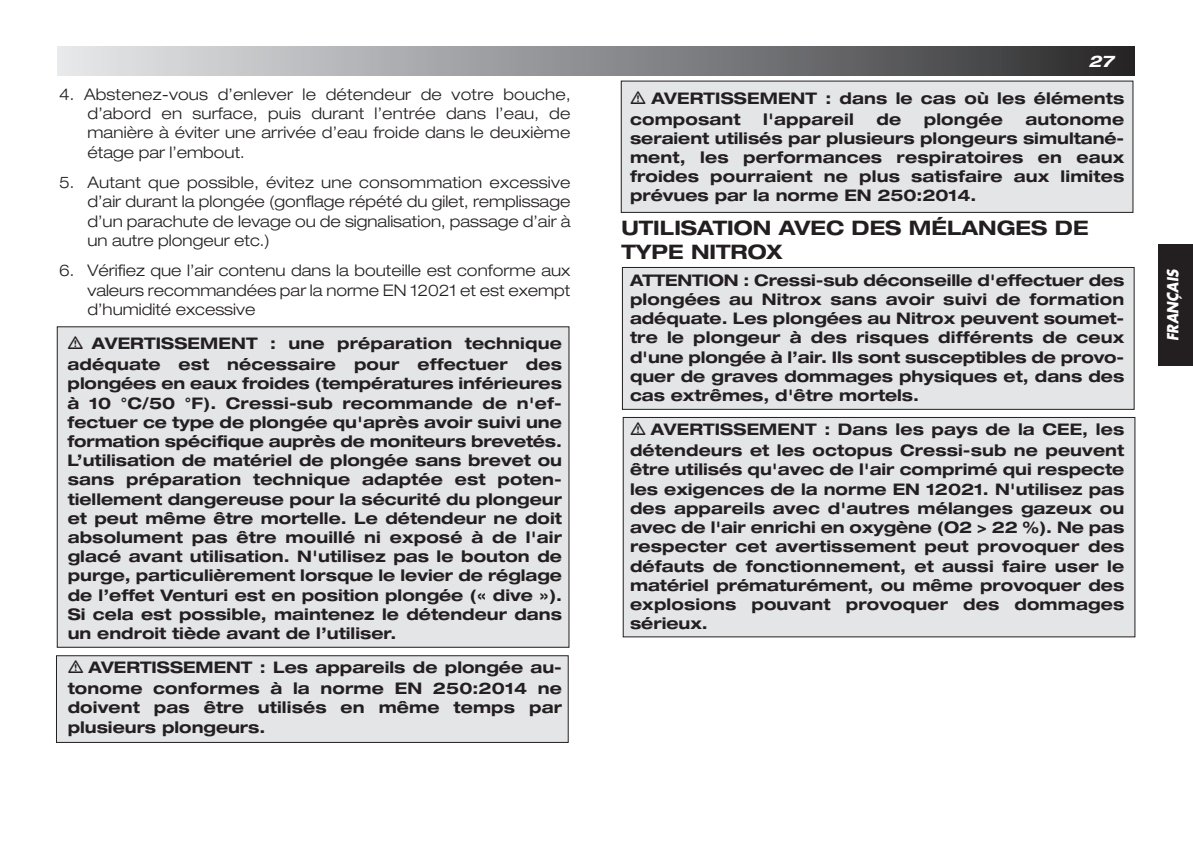
<style>
.page{position:relative;width:1193px;height:853px;background:#fff}
.page>*{position:absolute;margin:0;border:0;box-sizing:border-box;transform-origin:0 0}
.t1{font:700 expanded 20px/24px "Helvetica Neue";color:#231f20}
.t2{font:700 expanded 16px/19.2px "Helvetica Neue";letter-spacing:.01em;color:#231f20;text-align:justify}
.t3{font:300 expanded 16px/19.2px "Helvetica Neue";color:#231f20;text-align:justify}
.t4{font:italic 700 expanded 16px "Helvetica Neue";color:#fff}
.t5{font:italic 700 15px "Futura Std";color:#fff;scale:.9 1}
</style>
<div class="page">
<div style="left:622px;top:267px;width:512px;height:142px;background:#e4e5e7"></div>
<div style="left:622px;top:267px;width:512px;height:142px;border:1px solid #231f20"></div>
<div style="left:623px;top:417px;width:511px;height:219px;background:#e4e5e7"></div>
<div style="left:623px;top:417px;width:512px;height:220px;border:1px solid #231f20"></div>
<div style="left:621px;top:81px;width:511px;height:131px;background:#e4e5e7"></div>
<div style="left:56px;top:655px;width:512px;height:87px;background:#e4e5e7"></div>
<div style="left:56px;top:655px;width:512px;height:87px;border:1px solid #231f20"></div>
<div style="left:57px;top:326px;width:512px;height:321px;background:#e4e5e7"></div>
<div style="left:57px;top:47px;width:1077px;height:28px;background:linear-gradient(to right,#e9eaee,#2d2d2f)"></div>
<div style="left:1158px;top:244px;width:34px;height:122px;background:#231f20"></div>
<p class="t3" style="left:87px;top:86px;width:484px;text-indent:-28px">4. Abstenez-vous d’enlever le détendeur de votre bouche, d’abord en surface, puis durant l’entrée dans l’eau, de manière à éviter une arrivée d’eau froide dans le deuxième étage par l’embout.</p>
<p class="t3" style="left:87px;top:174px;width:484px;text-indent:-28px">5. Autant que possible, évitez une consommation excessive d’air durant la plongée (gonflage répété du gilet, remplissage d’un parachute de levage ou de signalisation, passage d’air à un autre plongeur etc.)</p>
<p class="t3" style="left:87px;top:262px;width:484px;text-indent:-28px">6. Vérifiez que l’air contenu dans la bouteille est conforme aux valeurs recommandées par la norme EN 12021 et est exempt d’humidité excessive</p>
<p class="t2" style="left:68px;top:334px;width:496px;line-height:20.8px;text-align:right">AVERTISSEMENT : une préparation technique adéquate est nécessaire pour effectuer des</p>
<p class="t2" style="left:68px;top:375px;width:496px">plongées en eaux froides (températures inférieures à 10 °C/50 °F). Cressi-sub recommande de n'ef&shy;fectuer ce type de plongée qu'après avoir suivi une formation spécifique auprès de moniteurs brevetés.<br>L’utilisation de matériel de plongée sans brevet ou sans préparation technique adaptée est poten&shy;tiellement dangereuse pour la sécurité du plongeur et peut même être mortelle. Le détendeur ne doit absolument pas être mouillé ni exposé à de l'air glacé avant utilisation. N'utilisez pas le bouton de purge, particulièrement lorsque le levier de réglage de l’effet Venturi est en position plongée (« dive »).<br>Si cela est possible, maintenez le détendeur dans un endroit tiède avant de l’utiliser.</p>
<p class="t2" style="left:68px;top:658px;width:496px;line-height:20.8px;text-align:right">AVERTISSEMENT : Les appareils de plongée au&shy;tonome conformes à la norme EN 250:2014 ne</p>
<p class="t2" style="left:68px;top:699px;width:496px">doivent pas être utilisés en même temps par plusieurs plongeurs.</p>
<p class="t4" style="left:1088px;top:56px;width:27px">27</p>
<p class="t2" style="left:630px;top:89px;width:496px;line-height:20.8px;text-indent:21px">AVERTISSEMENT : dans le cas où les éléments composant</p>
<p class="t2" style="left:763px;top:111px;width:92px">l'appareil</p>
<p class="t2" style="left:876px;top:111px;width:26px">de</p>
<p class="t2" style="left:923px;top:111px;width:81px">plongée</p>
<p class="t2" style="left:630px;top:111px;width:496px;text-indent:395px">autonome seraient utilisés par plusieurs plongeurs simultané&shy;ment, les performances respiratoires en eaux froides pourraient ne plus satisfaire aux limites prévues par la norme EN 250:2014.</p>
<p class="t1" style="left:621px;top:218px;width:468px">UTILISATION AVEC DES MÉLANGES DE<br>TYPE NITROX</p>
<p class="t2" style="left:630px;top:272px;width:496px">ATTENTION : Cressi-sub déconseille d'effectuer des plongées au Nitrox sans avoir suivi de formation adéquate. Les plongées au Nitrox peuvent soumet&shy;tre le plongeur à des risques différents de ceux d'une plongée à l’air. Ils sont susceptibles de provo&shy;quer de graves dommages physiques et, dans des cas extrêmes, d'être mortels.</p>
<p class="t2" style="left:630px;top:420px;width:496px;line-height:20.8px;text-align:right">AVERTISSEMENT : Dans les pays de la CEE, les détendeurs et les octopus Cressi-sub ne peuvent</p>
<p class="t2" style="left:630px;top:461px;width:496px">être utilisés qu'avec de l'air comprimé qui respecte les exigences de la norme EN 12021. N'utilisez pas des appareils avec d'autres mélanges gazeux ou avec de l'air enrichi en oxygène (O2 &gt; 22 %). Ne pas respecter cet avertissement peut provoquer des défauts de fonctionnement, et aussi faire user le matériel prématurément, ou même provoquer des explosions pouvant provoquer des dommages sérieux.</p>
<p class="t5" style="left:1165px;top:341px;width:81px;rotate:-90deg">FRANÇAIS</p>
</div>
